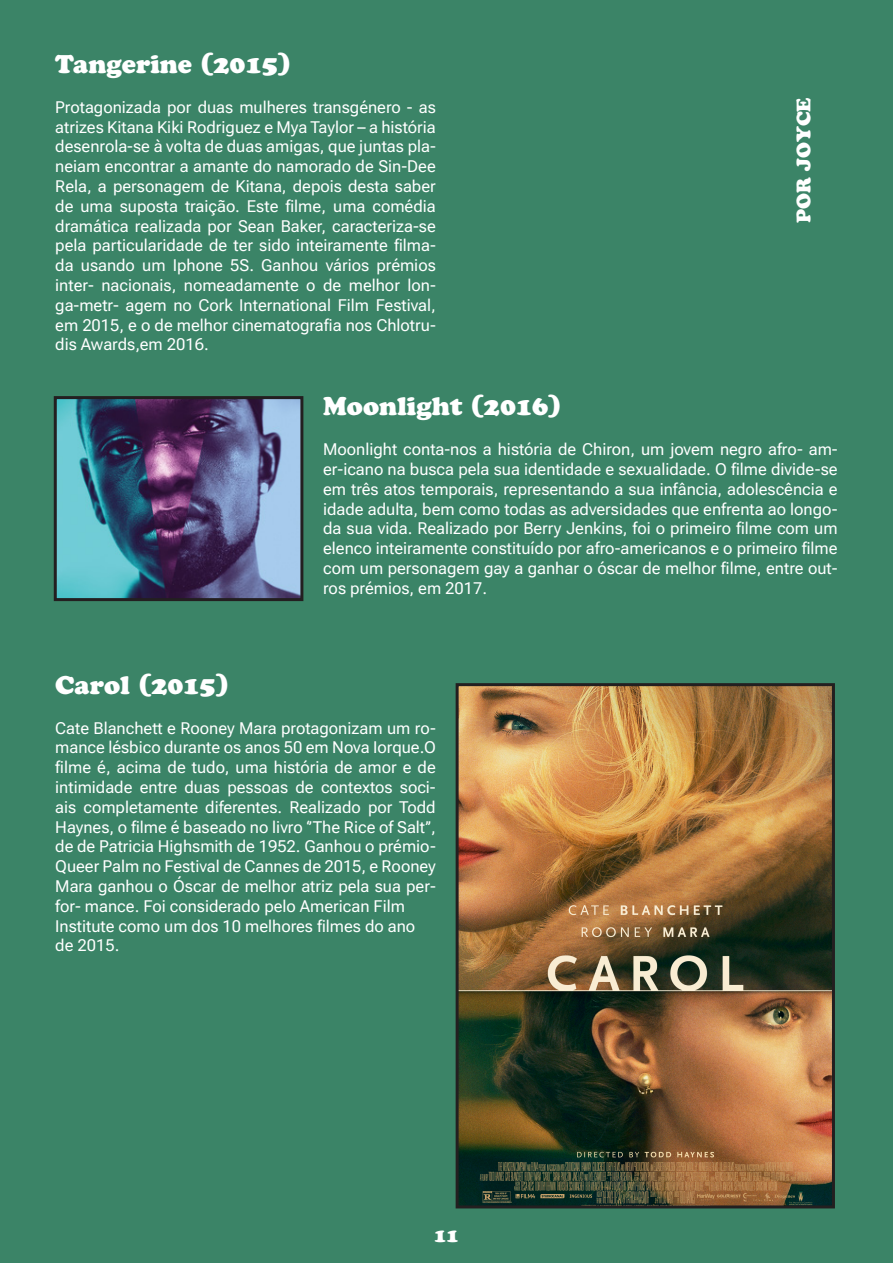
<style>
.page{position:relative;width:893px;height:1263px;background:#3b8467}
.page>*{position:absolute;margin:0;border:0;box-sizing:border-box;transform-origin:0 0}
.dest{font:25.5px "Cooper Black Std";color:#fff}
.t1{font:19.5px "Cooper Black Std";color:#fff}
.TEXT{font:16.5px/19.8px "Roboto Flex";color:#fff;text-align:justify}
</style>
<div class="page">
<img style="left:58px;top:400px;width:241px;height:197px">
<div style="left:54px;top:396px;width:249px;height:205px;border:3px solid #231f20"></div>
<img style="left:460px;top:687px;width:371px;height:517px">
<div style="left:456px;top:683px;width:379px;height:525px;border:3px solid #231f20"></div>
<p class="dest" style="left:55px;top:49px;width:237px">Tangerine (2015)</p>
<p class="TEXT" style="left:55px;top:95px;width:382px">Protagonizada por duas mulheres transgénero - as atrizes Kitana Kiki Rodriguez e Mya Taylor – a história desenrola-se à volta de duas amigas, que juntas pla&shy;neiam encontrar a amante do namorado de Sin-Dee Rela, a personagem de Kitana, depois desta saber de uma suposta traição. Este filme, uma comédia dramática realizada por Sean Baker, caracteriza-se pela particularidade de ter sido inteiramente filma&shy;da usando um Iphone 5S. Ganhou vários prémios inter- nacionais, nomeadamente o de melhor lon&shy;ga-metr- agem no Cork International Film Festival, em 2015, e o de melhor cinematografia nos Chlotru&shy;dis Awards,em 2016.</p>
<p class="t1" style="left:792px;top:223px;width:127px;rotate:-90deg">POR JOYCE</p>
<p class="dest" style="left:323px;top:391px;width:240px">Moonlight (2016)</p>
<p class="TEXT" style="left:323px;top:438px;width:516px">Moonlight conta-nos a história de Chiron, um jovem negro afro- am&shy;er-icano na busca pela sua identidade e sexualidade. O filme divide-se em três atos temporais, representando a sua infância, adolescência e idade adulta, bem como todas as adversidades que enfrenta ao longo&shy;da sua vida. Realizado por Berry Jenkins, foi o primeiro filme com um elenco inteiramente constituído por afro-americanos e o primeiro filme com um personagem gay a ganhar o óscar de melhor filme, entre out&shy;ros prémios, em 2017.</p>
<p class="dest" style="left:55px;top:670px;width:175px">Carol (2015)</p>
<p class="TEXT" style="left:55px;top:716px;width:382px">Cate Blanchett e Rooney Mara protagonizam um ro&shy;mance lésbico durante os anos 50 em Nova Iorque.O filme é, acima de tudo, uma história de amor e de intimidade entre duas pessoas de contextos soci&shy;ais completamente diferentes. Realizado por Todd Haynes, o filme é baseado no livro ‘’The Rice of Salt’’, de de Patricia Highsmith de 1952. Ganhou o prémio-Queer Palm no Festival de Cannes de 2015, e Rooney Mara ganhou o Óscar de melhor atriz pela sua per&shy;for- mance. Foi considerado pelo American Film</p>
<p class="TEXT" style="left:55px;top:914px;width:362px">Institute como um dos 10 melhores filmes do ano</p>
<p class="TEXT" style="left:55px;top:934px;width:66px">de 2015.</p>
<p class="t1" style="left:434px;top:1223px;width:26px">11</p>
</div>
